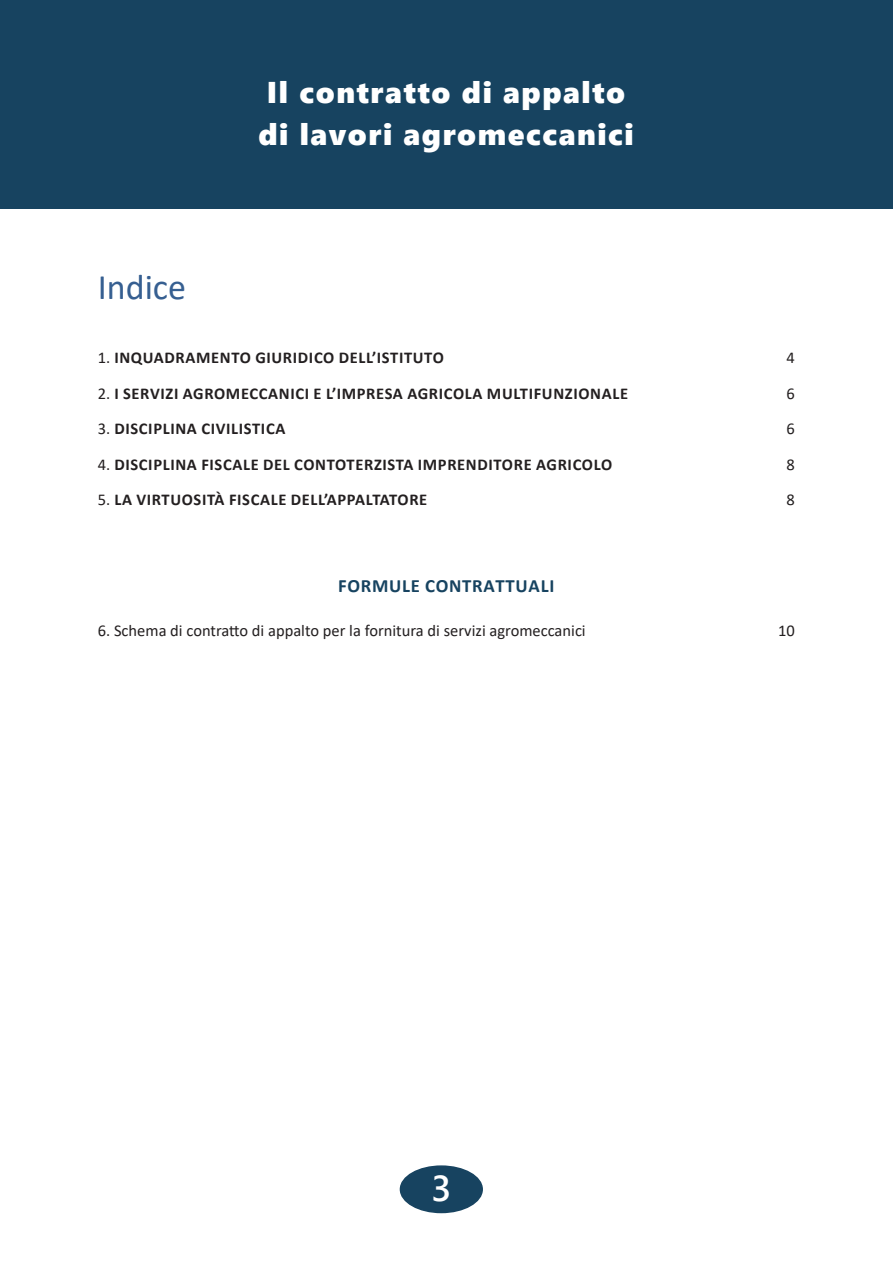
<style>
.page{position:relative;width:893px;height:1263px;background:#fff}
.page>*{position:absolute;margin:0;border:0;box-sizing:border-box;transform-origin:0 0}
.TESTO_ARTICOLO{font:36px "Calibri";color:#365f91}
.t1{font:600 36px "Segoe UI";color:#fff}
.No_Spacing{font:30px "Segoe UI Black";letter-spacing:.05em;color:#fff}
.TITOLO_PARAGRAFO_BLU{font:700 18.75px "Calibri";letter-spacing:.04em;color:#174360}
.SOMMARIO_-_1{font:700 16.5px "Calibri";letter-spacing:.04em;color:#231f20}
.SOMMARIO_-_Formule{font:16.5px "Calibri";color:#231f20}
.SOMMARIO_-_1-2{font:16.5px "Calibri";color:#231f20}
.s1{font-weight:400}
</style>
<div class="page">
<div style="left:400px;top:1166px;width:82px;height:46px;background:#174360;border-radius:50%"></div>
<div style="left:400px;top:1165px;width:83px;height:48px;border:2px solid #174360;border-radius:50%"></div>
<div style="left:0;top:0;width:893px;height:208px;background:#174360"></div>
<p class="TESTO_ARTICOLO" style="left:98px;top:262px;width:90px">Indice</p>
<p class="No_Spacing" style="left:267px;top:71px;width:360px">Il contratto di appalto</p>
<p class="No_Spacing" style="left:258px;top:113px;width:377px">di lavori agromeccanici</p>
<p class="SOMMARIO_-_1" style="left:98px;top:346px;width:347px"><span class="s1">1.</span> INQUADRAMENTO GIURIDICO DELL’ISTITUTO</p>
<p class="SOMMARIO_-_1-2" style="left:786px;top:346px;width:10px">4</p>
<p class="SOMMARIO_-_1" style="left:98px;top:382px;width:532px"><span class="s1">2.</span> I SERVIZI AGROMECCANICI E L’IMPRESA AGRICOLA MULTIFUNZIONALE</p>
<p class="SOMMARIO_-_1-2" style="left:786px;top:382px;width:10px">6</p>
<p class="SOMMARIO_-_1" style="left:98px;top:417px;width:189px"><span class="s1">3.</span> DISCIPLINA CIVILISTICA</p>
<p class="SOMMARIO_-_1-2" style="left:786px;top:417px;width:10px">6</p>
<p class="SOMMARIO_-_1" style="left:98px;top:453px;width:516px"><span class="s1">4.</span> DISCIPLINA FISCALE DEL CONTOTERZISTA IMPRENDITORE AGRICOLO</p>
<p class="SOMMARIO_-_1-2" style="left:786px;top:453px;width:10px">8</p>
<p class="SOMMARIO_-_1" style="left:98px;top:488px;width:331px"><span class="s1">5.</span> LA VIRTUOSITÀ FISCALE DELL’APPALTATORE</p>
<p class="SOMMARIO_-_1-2" style="left:786px;top:488px;width:10px">8</p>
<p class="TITOLO_PARAGRAFO_BLU" style="left:338px;top:572px;width:218px">FORMULE CONTRATTUALI</p>
<p class="SOMMARIO_-_Formule" style="left:98px;top:619px;width:489px">6. Schema di contratto di appalto per la fornitura di servizi agromeccanici</p>
<p class="SOMMARIO_-_Formule" style="left:778px;top:619px;width:18px">10</p>
<h1 class="t1" style="left:431px;top:1154px;width:21px">3</h1>
</div>
